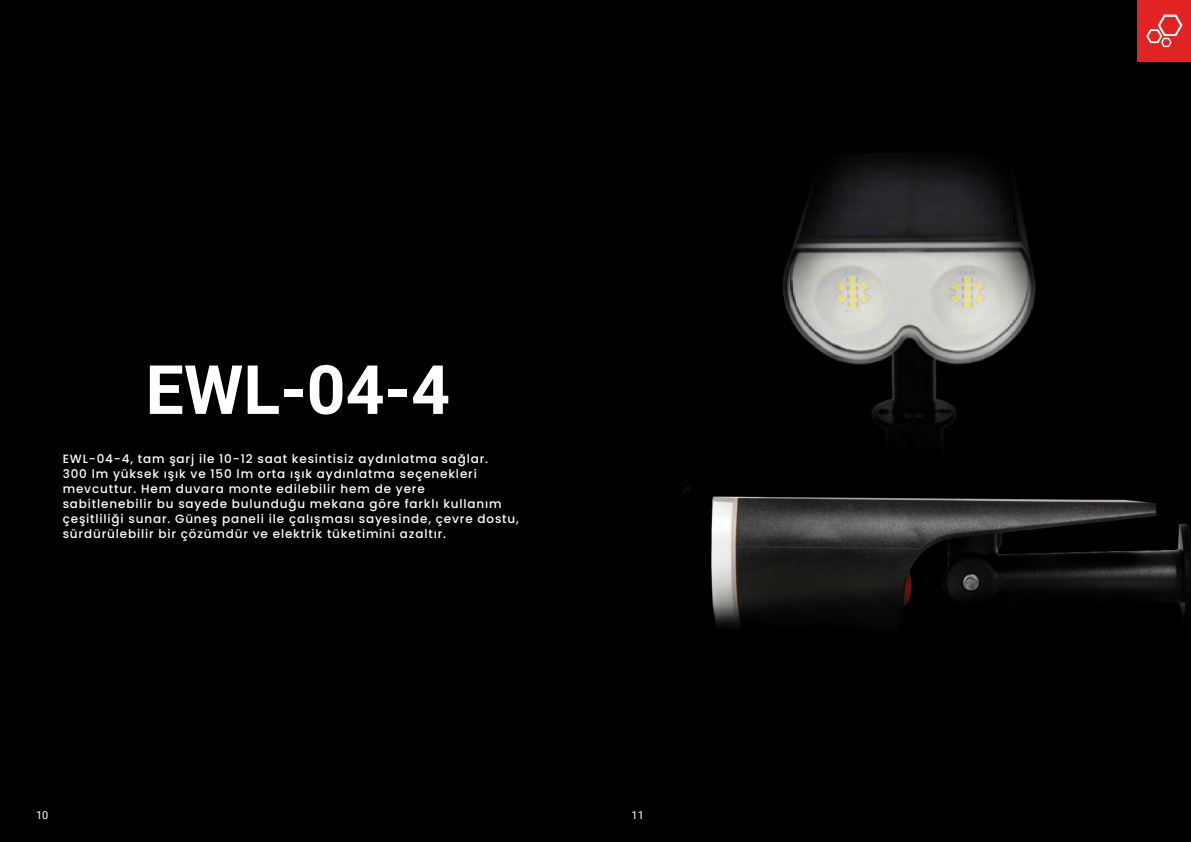
<style>
.page{position:relative;width:1191px;height:842px;background:#fff}
.page>*{position:absolute;margin:0;border:0;box-sizing:border-box;transform-origin:0 0}
.t1{font:700 68px "Roboto";color:#fff}
.t2{font:500 12px/15px "Poppins";letter-spacing:.07em;color:#fff}
.t3{font:11px "Roboto";color:#fff}
</style>
<div class="page">
<div style="left:0;top:0;width:595px;height:842px;background:#000"></div>
<img style="left:595px;top:0;width:596px;height:842px">
<div style="left:1137px;top:0;width:54px;height:62px;background:#e02424"></div>
<svg style="left:1146px;top:15px;width:36px;height:32px"></svg>
<h1 class="t1" style="left:145px;top:342px;width:306px">EWL-04-4</h1>
<p class="t2" style="left:63px;top:452px;width:457px">EWL-04-4, tam şarj ile 10-12 saat kesintisiz aydınlatma sağlar.<br>300 lm yüksek ışık ve 150 lm orta ışık aydınlatma seçenekleri mevcuttur. Hem duvara monte edilebilir hem de yere<br>sabitlenebilir bu sayede bulunduğu mekana göre farklı kullanım çeşitliliği sunar. Güneş paneli ile çalışması sayesinde, çevre dostu, sürdürülebilir bir çözümdür ve elektrik tüketimini azaltır.</p>
<p class="t3" style="left:36px;top:807px;width:14px">10</p>
<p class="t3" style="left:631px;top:807px;width:14px">11</p>
</div>
